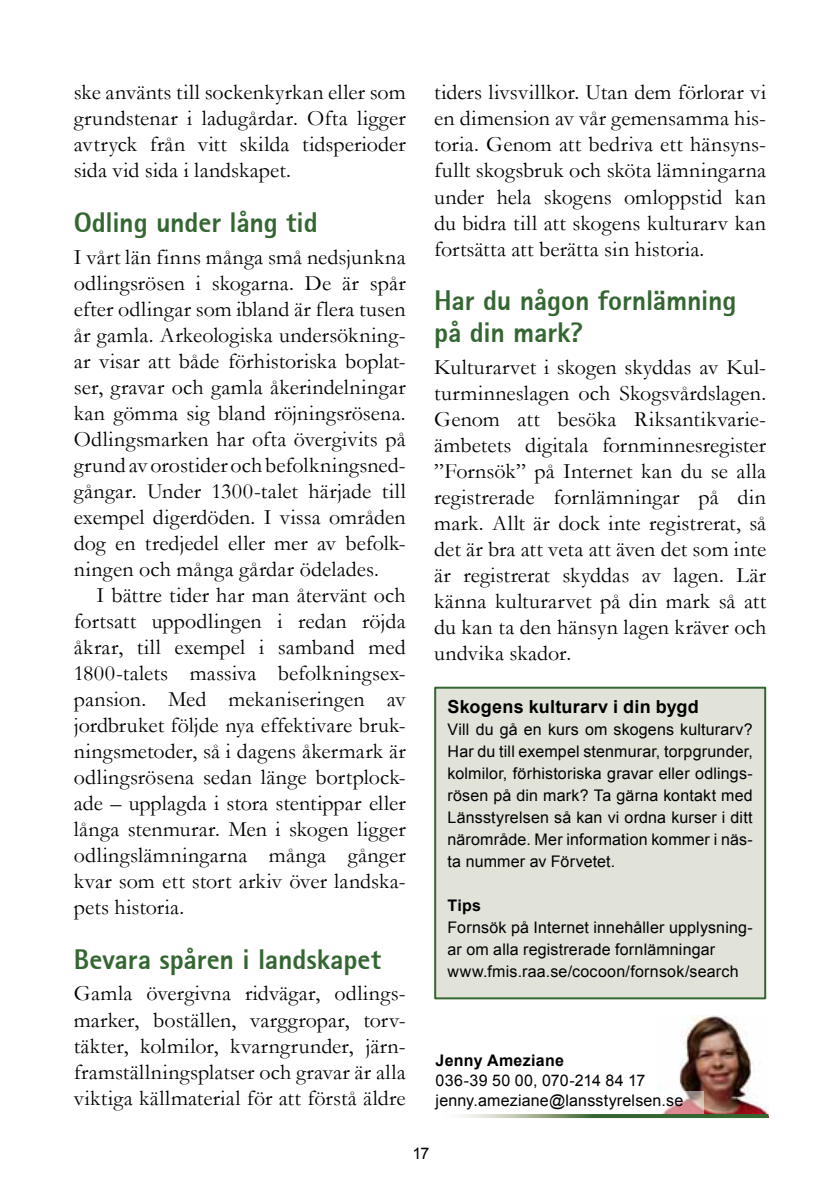
<style>
.page{position:relative;width:840px;height:1191px;background:#fff}
.page>*{position:absolute;margin:0;border:0;box-sizing:border-box;transform-origin:0 0}
.Rubrik_2{font:800 28px/32px "Agfa Rotis Sans Serif";letter-spacing:-.005em;color:#346632}
.Brödtext{font:22px/26px "Garamond";letter-spacing:.01em;color:#000;text-align:justify}
.Brödtext_indrag{font:22px/26px "Garamond";letter-spacing:.005em;color:#000;text-align:justify}
.Brödtext-2{font:700 18px "Arial";letter-spacing:.01em;color:#000}
.Brödtext-3{font:16px/22px "Arial";letter-spacing:.01em;color:#000;text-align:justify}
.Brödtext-4{font:700 16px "Arial";letter-spacing:.015em;color:#000}
</style>
<div class="page">
<img style="left:657px;top:1015px;width:110px;height:99px">
<svg style="left:657px;top:1091px;width:46px;height:23px"></svg>
<svg style="left:461px;top:1114px;width:306px;height:4px"></svg>
<div style="left:435px;top:687px;width:329px;height:311px;background:#e1e3d9"></div>
<div style="left:434px;top:686px;width:331px;height:313px;border:2px solid #346632"></div>
<p class="Brödtext_indrag" style="left:74px;top:79px;width:333px">ske använts till sockenkyrkan eller som grundstenar i ladugårdar. Ofta ligger avtryck från vitt skilda tidsperioder sida vid sida i landskapet.</p>
<p class="Rubrik_2" style="left:74px;top:206px;width:245px">Odling under lång tid</p>
<p class="Brödtext" style="left:74px;top:243px;width:333px">I vårt län finns många små nedsjunkna odlingsrösen i skogarna. De är spår efter odlingar som ibland är flera tusen år gamla. Arkeologiska undersökning&shy;ar visar att både förhistoriska boplat&shy;ser, gravar och gamla åkerindelningar kan gömma sig bland röjningsrösena.<br>Odlingsmarken har ofta övergivits på grund av orostider och befolkningsned&shy;gångar. Under 1300-talet härjade till exempel digerdöden. I vissa områden dog en tredjedel eller mer av befolk&shy;ningen och många gårdar ödelades.</p>
<p class="Brödtext_indrag" style="left:74px;top:581px;width:333px;text-indent:23px">I bättre tider har man återvänt och fortsatt uppodlingen i redan röjda åkrar, till exempel i samband med 1800-talets massiva befolkningsex&shy;pansion. Med mekaniseringen av jordbruket följde nya effektivare bruk&shy;ningsmetoder, så i dagens åkermark är odlingsrösena sedan länge bortplock&shy;ade – upplagda i stora stentippar eller långa stenmurar. Men i skogen ligger odlingslämningarna många gånger kvar som ett stort arkiv över landska&shy;pets historia.</p>
<p class="Rubrik_2" style="left:74px;top:943px;width:308px">Bevara spåren i landskapet</p>
<p class="Brödtext" style="left:74px;top:980px;width:333px">Gamla övergivna ridvägar, odlings&shy;marker, boställen, varggropar, torv&shy;täkter, kolmilor, kvarngrunder, järn&shy;framställningsplatser och gravar är alla viktiga källmaterial för att förstå äldre</p>
<p class="Brödtext" style="left:434px;top:79px;width:333px">tiders livsvillkor. Utan dem förlorar vi en dimension av vår gemensamma his&shy;toria. Genom att bedriva ett hänsyns&shy;fullt skogsbruk och sköta lämningarna under hela skogens omloppstid kan du bidra till att skogens kulturarv kan fortsätta att berätta sin historia.</p>
<p class="Rubrik_2" style="left:434px;top:284px;width:304px">Har du någon fornlämning på din mark?</p>
<p class="Brödtext" style="left:434px;top:353px;width:333px">Kulturarvet i skogen skyddas av Kul&shy;turminneslagen och Skogsvårdslagen.<br>Genom att besöka Riksantikvarie&shy;ämbetets digitala fornminnesregister ”Fornsök” på Internet kan du se alla registrerade fornlämningar på din mark. Allt är dock inte registrerat, så det är bra att veta att även det som inte är registrerat skyddas av lagen. Lär känna kulturarvet på din mark så att du kan ta den hänsyn lagen kräver och undvika skador.</p>
<p class="Brödtext-2" style="left:447px;top:695px;width:253px">Skogens kulturarv i din bygd</p>
<p class="Brödtext-3" style="left:447px;top:718px;width:306px">Vill du gå en kurs om skogens kulturarv?<br>Har du till exempel stenmurar, torpgrunder, kolmilor, förhistoriska gravar eller odlings&shy;rösen på din mark? Ta gärna kontakt med Länsstyrelsen så kan vi ordna kurser i ditt närområde. Mer information kommer i näs&shy;ta nummer av Förvetet.</p>
<p class="Brödtext-4" style="left:447px;top:895px;width:35px">Tips</p>
<p class="Brödtext-3" style="left:447px;top:916px;width:306px">Fornsök på Internet innehåller upplysning&shy;ar om alla registrerade fornlämningar</p>
<p class="Brödtext-3" style="left:447px;top:960px;width:292px">www.fmis.raa.se/cocoon/fornsok/search</p>
<p class="Brödtext-4" style="left:435px;top:1050px;width:130px">Jenny Ameziane</p>
<p class="Brödtext-3" style="left:435px;top:1069px;width:211px">036-39 50 00, 070-214 84 17</p>
<p class="Brödtext-3" style="left:435px;top:1089px;width:249px">jenny.ameziane@lansstyrelsen.se</p>
<p class="Brödtext-3" style="left:412px;top:1142px;width:19px">17</p>
</div>
